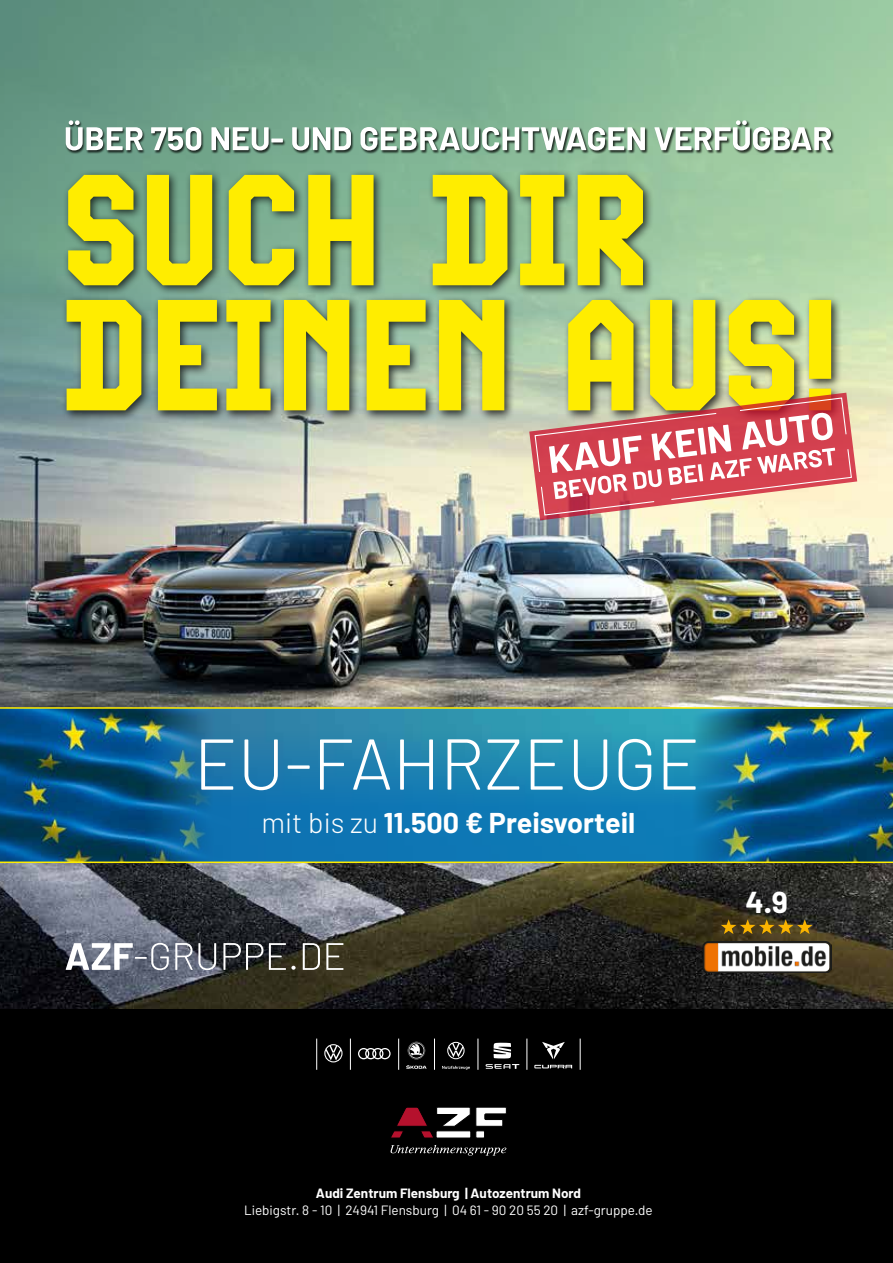
<style>
.page{position:relative;width:893px;height:1263px;background:#fff}
.page>*{position:absolute;margin:0;border:0;box-sizing:border-box;transform-origin:0 0}
.t1{font:700 30.3px "Barlow";color:#fff}
.t2{font:700 28.65px "Barlow";color:#fff}
.t3{font:13.5px "Barlow";color:#fff}
.t4{font:700 13.5px "Barlow";color:#fff}
.s1{font-weight:300}
</style>
<div class="page">
<img style="left:0;top:470px;width:893px;height:539px">
<div style="left:0;top:1009px;width:893px;height:254px;background:#000"></div>
<svg style="left:66px;top:943px;width:277px;height:27px"></svg>
<svg style="left:0;top:0;width:893px;height:470px;background:#89b399"></svg>
<img style="left:702px;top:942px;width:129px;height:30px">
<svg style="left:721px;top:919px;width:92px;height:15px"></svg>
<div style="left:61px;top:170px;width:781px;height:252px;background:#000;opacity:.75"></div>
<svg style="left:67px;top:300px;width:764px;height:110px;background:#ced041"></svg>
<svg style="left:68px;top:175px;width:575px;height:110px;background:#c3cb3a"></svg>
<div style="left:65px;top:120px;width:769px;height:34px;background:#000;opacity:.75"></div>
<svg style="left:66px;top:120px;width:765px;height:31px"></svg>
<svg style="left:391px;top:1107px;width:116px;height:31px"></svg>
<svg style="left:390px;top:1145px;width:116px;height:11px"></svg>
<svg style="left:358px;top:1048px;width:33px;height:11px"></svg>
<svg style="left:486px;top:1064px;width:33px;height:5px"></svg>
<svg style="left:494px;top:1043px;width:17px;height:15px"></svg>
<svg style="left:406px;top:1065px;width:21px;height:4px"></svg>
<svg style="left:408px;top:1042px;width:17px;height:17px"></svg>
<hr style="left:434px;top:1038px;width:1px;height:32px;background:#fff">
<hr style="left:398px;top:1038px;width:1px;height:32px;background:#fff">
<hr style="left:350px;top:1038px;width:1px;height:32px;background:#fff">
<hr style="left:316px;top:1038px;width:1px;height:32px;background:#fff">
<hr style="left:478px;top:1038px;width:1px;height:32px;background:#fff">
<hr style="left:527px;top:1038px;width:1px;height:32px;background:#fff">
<svg style="left:324px;top:1044px;width:19px;height:18px"></svg>
<svg style="left:447px;top:1042px;width:18px;height:17px"></svg>
<svg style="left:442px;top:1066px;width:28px;height:4px"></svg>
<hr style="left:580px;top:1038px;width:1px;height:32px;background:#fff">
<svg style="left:542px;top:1042px;width:23px;height:17px"></svg>
<svg style="left:534px;top:1065px;width:38px;height:3px"></svg>
<svg style="left:529px;top:393px;width:328px;height:127px;background:#de9081"></svg>
<img style="left:230px;top:709px;width:444px;height:21px">
<svg style="left:230px;top:730px;width:444px;height:131px;background:#127ab3"></svg>
<img style="left:0;top:709px;width:230px;height:152px">
<img style="left:674px;top:709px;width:219px;height:152px">
<svg style="left:201px;top:739px;width:495px;height:51px;background:#4c9cbf"></svg>
<hr style="left:0;top:707px;width:893px;height:2px;background:#ffed00">
<hr style="left:0;top:861px;width:893px;height:2px;background:#ffed00">
<h2 class="t2" style="left:262px;top:805px;width:375px"><span class="s1">mit bis zu</span> 11.500 € Preisvorteil</h2>
<h1 class="t1" style="left:746px;top:883px;width:44px">4.9</h1>
<p class="t4" style="left:316px;top:1185px;width:266px">Audi Zentrum Flensburg | Autozentrum Nord</p>
<p class="t3" style="left:244px;top:1201px;width:410px">Liebigstr. 8 - 10 | 24941 Flensburg | 04 61 - 90 20 55 20 | azf-gruppe.de</p>
</div>
